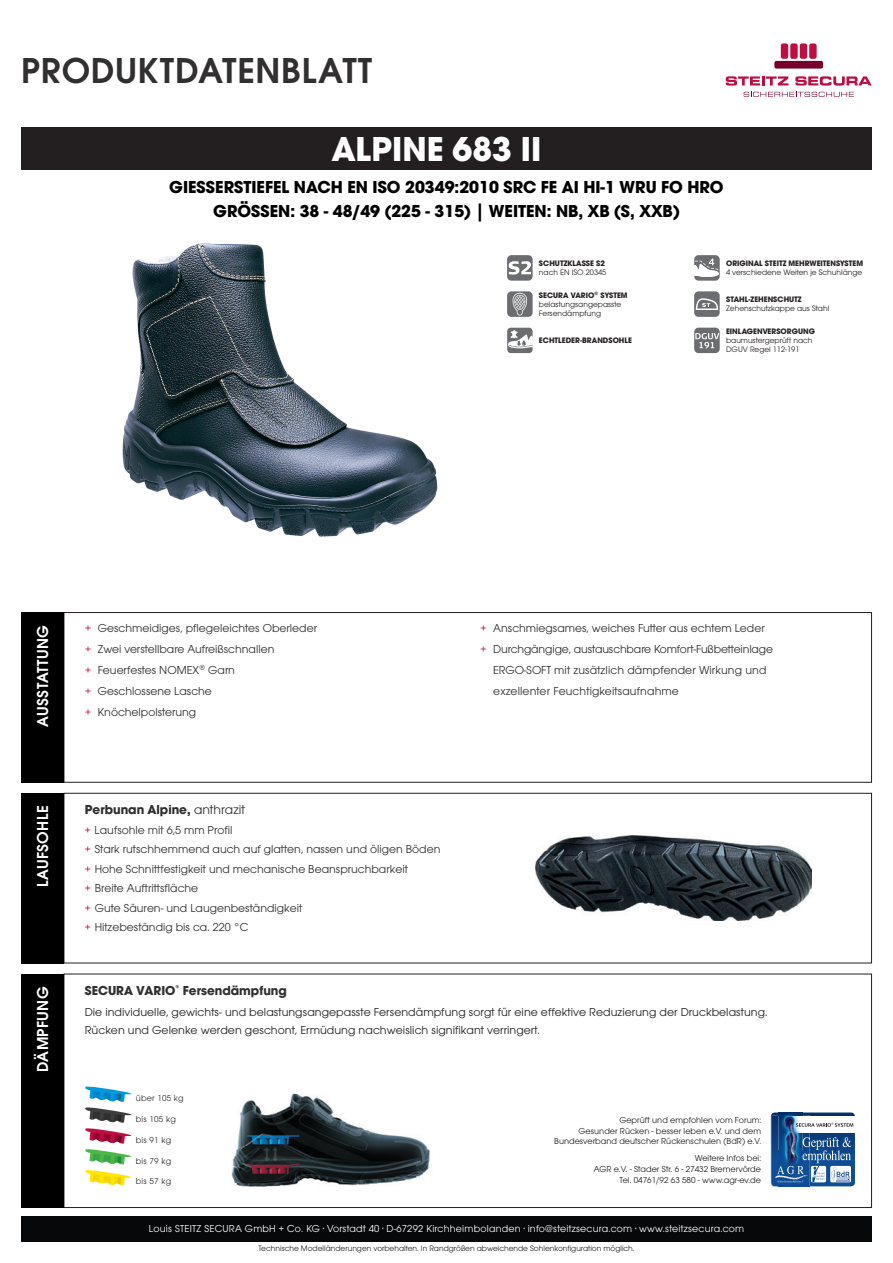
<style>
.page{position:relative;width:893px;height:1263px;background:#fff}
.page>*{position:absolute;margin:0;border:0;box-sizing:border-box;transform-origin:0 0}
.t1{font:600 37.5px "Avant Gard Goth EF";letter-spacing:.02em;color:#312f30}
.t2{font:700 36px "Avant Gard Goth EF";color:#fff}
.t3{font:700 18px/24px "Avant Gard Goth EF";color:#000001;text-align:center}
.t4{font:600 16.5px "Avant Gard Goth EF";letter-spacing:.02em;color:#fff}
.t5{font:700 13.5px "Avant Gard Goth EF";color:#312f30}
.t6{font:12px/21px "Avant Gard Goth EF";color:#312f30}
.t7{font:12px/18px "Avant Gard Goth EF";letter-spacing:.005em;color:#231f20}
.t8{font:12px/21px "Avant Gard Goth EF";color:#bc0e41;text-align:justify}
.t9{font:10.5px "Avant Gard Goth EF";letter-spacing:.02em;color:#fff}
.t10{font:9px/10.8px "Avant Gard Goth EF";color:#231f20;text-align:right}
.t11{font:9px "Avant Gard Goth EF";letter-spacing:.02em;color:#312f30}
.t12{font:8.25px/9px "Avant Gard Goth EF";color:#231f20}
.t13{font:700 8.25px "Avant Gard Goth EF";color:#231f20}
.s1{font-weight:400}
.s2{color:#bc0e41}
</style>
<div class="page">
<div style="left:64px;top:612px;width:808px;height:170px;border:1px solid #231f20"></div>
<div style="left:64px;top:793px;width:808px;height:170px;border:1px solid #231f20"></div>
<div style="left:64px;top:974px;width:808px;height:234px;border:1px solid #231f20"></div>
<div style="left:21px;top:1216px;width:851px;height:26px;background:#070809"></div>
<svg style="left:726px;top:76px;width:62px;height:10px"></svg>
<svg style="left:795px;top:76px;width:77px;height:10px"></svg>
<div style="left:774px;top:61px;width:49px;height:8px;background:#75012a;border-radius:2px"></div>
<div style="left:781px;top:43px;width:7px;height:16px;background:#bc0e41;border-radius:2px"></div>
<div style="left:790px;top:43px;width:8px;height:16px;background:#bc0e41;border-radius:2px"></div>
<div style="left:800px;top:43px;width:7px;height:16px;background:#bc0e41;border-radius:2px"></div>
<div style="left:809px;top:43px;width:8px;height:16px;background:#bc0e41;border-radius:2px"></div>
<svg style="left:744px;top:92px;width:110px;height:5px"></svg>
<div style="left:21px;top:128px;width:851px;height:42px;background:#231f20"></div>
<div style="left:21px;top:612px;width:43px;height:170px;background:#000001"></div>
<div style="left:21px;top:793px;width:43px;height:170px;background:#000001"></div>
<div style="left:21px;top:974px;width:43px;height:234px;background:#000001"></div>
<img style="left:122px;top:243px;width:316px;height:294px">
<img style="left:536px;top:835px;width:276px;height:85px">
<div style="left:507px;top:255px;width:26px;height:26px;background:#6c6d70;border-radius:4px"></div>
<svg style="left:509px;top:261px;width:22px;height:14px"></svg>
<svg style="left:694px;top:255px;width:26px;height:26px"></svg>
<div style="left:507px;top:291px;width:26px;height:26px;background:#6c6d70;border-radius:4px"></div>
<svg style="left:513px;top:293px;width:14px;height:23px"></svg>
<div style="left:694px;top:291px;width:26px;height:26px;background:#6c6d70;border-radius:4px"></div>
<svg style="left:696px;top:298px;width:22px;height:12px"></svg>
<div style="left:507px;top:328px;width:26px;height:25px;background:#6c6d70;border-radius:4px"></div>
<svg style="left:508px;top:330px;width:25px;height:18px"></svg>
<div style="left:694px;top:328px;width:26px;height:25px;background:#6c6d70;border-radius:4px"></div>
<svg style="left:695px;top:333px;width:24px;height:16px"></svg>
<svg style="left:85px;top:1086px;width:46px;height:100px"></svg>
<img style="left:231px;top:1093px;width:200px;height:94px">
<svg style="left:771px;top:1112px;width:84px;height:75px"></svg>
<h1 class="t1" style="left:21px;top:48px;width:353px">PRODUKTDATENBLATT</h1>
<h2 class="t2" style="left:332px;top:127px;width:211px">ALPINE 683 II</h2>
<h3 class="t3" style="left:169px;top:175px;width:556px">GIESSERSTIEFEL NACH EN ISO 20349:2010 SRC FE AI HI-1 WRU FO HRO<br>GRÖSSEN: 38 - 48/49 (225 - 315) | WEITEN: NB, XB (S, XXB)</h3>
<p class="t13" style="left:539px;top:258px;width:67px">SCHUTZKLASSE S2</p>
<p class="t12" style="left:539px;top:268px;width:69px">nach EN ISO 20345</p>
<p class="t13" style="left:539px;top:290px;width:90px">SECURA VARIO® SYSTEM</p>
<p class="t12" style="left:539px;top:300px;width:84px">belastungsangepasste<br>Fersendämpfung</p>
<p class="t13" style="left:539px;top:335px;width:94px">ECHTLEDER-BRANDSOHLE</p>
<p class="t13" style="left:726px;top:258px;width:139px">ORIGINAL STEITZ MEHRWEITENSYSTEM</p>
<p class="t12" style="left:726px;top:268px;width:138px">4 verschiedene Weiten je Schuhlänge</p>
<p class="t13" style="left:726px;top:295px;width:77px">STAHL-ZEHENSCHUTZ</p>
<p class="t12" style="left:726px;top:304px;width:105px">Zehenschutzkappe aus Stahl</p>
<p class="t13" style="left:726px;top:326px;width:90px">EINLAGENVERSORGUNG</p>
<p class="t12" style="left:726px;top:336px;width:88px">baumustergeprüft nach<br>DGUV Regel 112-191</p>
<h3 class="t4" style="left:33px;top:727px;width:103px;rotate:-90deg">AUSSTATTUNG</h3>
<h3 class="t4" style="left:33px;top:887px;width:83px;rotate:-90deg">LAUFSOHLE</h3>
<h3 class="t4" style="left:33px;top:1072px;width:87px;rotate:-90deg">DÄMPFUNG</h3>
<p class="t8" style="left:85px;top:618px;width:7px">+ + + + +</p>
<p class="t6" style="left:98px;top:618px;width:221px">Geschmeidiges, pflegeleichtes Oberleder<br>Zwei verstellbare Aufreißschnallen<br>Feuerfestes NOMEX® Garn<br>Geschlossene Lasche<br>Knöchelpolsterung</p>
<p class="t8" style="left:480px;top:618px;width:7px">+ +</p>
<p class="t6" style="left:493px;top:618px;width:281px">Anschmiegsames, weiches Futter aus echtem Leder Durchgängige, austauschbare Komfort-Fußbetteinlage ERGO-SOFT mit zusätzlich dämpfender Wirkung und exzellenter Feuchtigkeitsaufnahme</p>
<p class="t5" style="left:85px;top:801px;width:162px">Perbunan Alpine, <span class="s1">anthrazit</span></p>
<p class="t6" style="left:85px;top:820px;width:357px;line-height:19.5px"><span class="s2">+</span> Laufsohle mit 6,5 mm Profil<br><span class="s2">+</span> Stark rutschhemmend auch auf glatten, nassen und öligen Böden <span class="s2">+</span> Hohe Schnittfestigkeit und mechanische Beanspruchbarkeit<br><span class="s2">+</span> Breite Auftrittsfläche<br><span class="s2">+</span> Gute Säuren- und Laugenbeständigkeit<br><span class="s2">+</span> Hitzebeständig bis ca. 220 °C</p>
<p class="t5" style="left:85px;top:983px;width:204px">SECURA VARIO<sup>®</sup> Fersendämpfung</p>
<p class="t7" style="left:85px;top:1002px;width:684px">Die individuelle, gewichts- und belastungsangepasste Fersendämpfung sorgt für eine effektive Reduzierung der Druckbelastung.<br>Rücken und Gelenke werden geschont, Ermüdung nachweislich signifikant verringert.</p>
<p class="t11" style="left:136px;top:1093px;width:49px">über 105 kg</p>
<p class="t11" style="left:136px;top:1113px;width:41px">bis 105 kg</p>
<p class="t11" style="left:136px;top:1134px;width:37px">bis 91 kg</p>
<p class="t11" style="left:136px;top:1155px;width:37px">bis 79 kg</p>
<p class="t11" style="left:136px;top:1176px;width:37px">bis 57 kg</p>
<p class="t10" style="left:554px;top:1114px;width:208px">Geprüft und empfohlen vom Forum:<br>Gesunder Rücken - besser leben e.V. und dem<br>Bundesverband deutscher Rückenschulen (BdR) e.V.</p>
<p class="t10" style="left:594px;top:1153px;width:169px">Weitere Infos bei:<br>AGR e.V. - Stader Str. 6 - 27432 Bremervörde<br>Tel. 04761/92 63 580 - www.agr-ev.de</p>
<p class="t9" style="left:149px;top:1223px;width:597px">Louis STEITZ SECURA GmbH + Co. KG · Vorstadt 40 · D-67292 Kirchheimbolanden · info@steitzsecura.com · www.steitzsecura.com</p>
<p class="t12" style="left:258px;top:1244px;width:378px">Technische Modelländerungen vorbehalten. In Randgrößen abweichende Sohlenkonfiguration möglich.</p>
</div>
